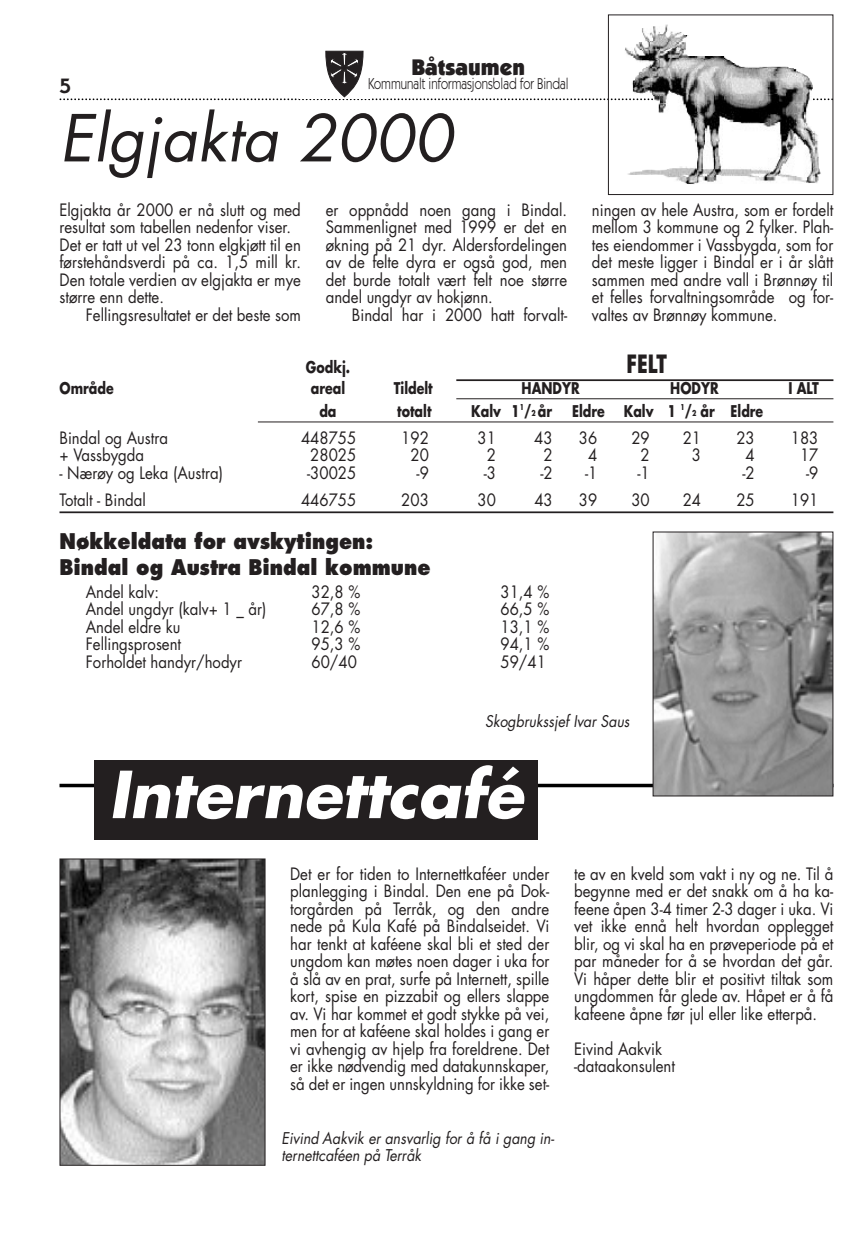
<style>
.page{position:relative;width:868px;height:1239px;background:#fff}
.page>*{position:absolute;margin:0;border:0;box-sizing:border-box;transform-origin:0 0}
.t1{font:italic 700 63px "Futura";color:#fff}
.t2{font:italic 63px "Futura";color:#231f20}
.t3{font:700 24.5px "Futura";color:#231f20;scale:.8 1}
.t4{font:900 22.75px "Itc Kabel";color:#231f20}
.t5{font:800 21px/26.8px "Futura";color:#231f20;scale:.9 1}
.t6{font:600 21px "Itc Kabel";color:#231f20}
.t7{font:16.62px/17.5px "Futura";color:#231f20;text-align:justify;scale:.9 1}
.t8{font:italic 15.75px/16.6px "Futura";color:#231f20;scale:.9 1}
.t9{font:700 15.75px "Futura";color:#231f20;scale:.8 1}
.t10{font:15.75px "Itc Kabel";color:#231f20;scale:.8 1}
.s1{font-size:7.88px}
</style>
<div class="page">
<hr style="left:60px;top:784px;width:773px;height:3px;background:#000">
<svg style="left:60px;top:51px;width:770px;height:49px"></svg>
<hr style="left:456px;top:379px;width:377px;height:2px;background:#231f20">
<hr style="left:456px;top:398px;width:377px;height:1px;background:#231f20">
<hr style="left:258px;top:422px;width:575px;height:1px;background:#231f20">
<hr style="left:60px;top:511px;width:773px;height:2px;background:#231f20">
<img style="left:625px;top:24px;width:197px;height:160px">
<div style="left:608px;top:14px;width:225px;height:181px;border:1px solid #231f20"></div>
<img style="left:655px;top:534px;width:176px;height:260px">
<div style="left:653px;top:532px;width:180px;height:264px;border:1px solid #231f20"></div>
<img style="left:62px;top:861px;width:201px;height:303px">
<div style="left:60px;top:859px;width:205px;height:307px;border:1px solid #231f20"></div>
<div style="left:94px;top:760px;width:444px;height:80px;background:#231f20"></div>
<p class="t6" style="left:60px;top:78px;width:13px">5</p>
<h3 class="t4" style="left:411px;top:59px;width:115px">Båtsaumen</h3>
<p class="t10" style="left:368px;top:78px;width:252px">Kommunalt informasjonsblad for Bindal</p>
<h1 class="t2" style="left:60px;top:109px;width:405px">Elgjakta 2000</h1>
<p class="t7" style="left:60px;top:202px;width:270px;text-align:left">Elgjakta år 2000 er nå slutt og med resultat som tabellen nedenfor viser.<br>Det er tatt ut vel 23 tonn elgkjøtt til en førstehåndsverdi på ca. 1,5 mill kr.<br>Den totale verdien av elgjakta er mye større enn dette.</p>
<p class="t7" style="left:86px;top:307px;width:241px">Fellingsresultatet er det beste som</p>
<p class="t7" style="left:326px;top:202px;width:270px">er oppnådd noen gang i Bindal.<br>Sammenlignet med 1999 er det en økning på 21 dyr. Aldersfordelingen av de felte dyra er også god, men det burde totalt vært felt noe større andel ungdyr av hokjønn.</p>
<p class="t7" style="left:352px;top:307px;width:241px">Bindal har i 2000 hatt forvalt-</p>
<p class="t7" style="left:592px;top:202px;width:270px">ningen av hele Austra, som er fordelt mellom 3 kommune og 2 fylker. Plah&shy;tes eiendommer i Vassbygda, som for det meste ligger i Bindal er i år slått sammen med andre vall i Brønnøy til et felles forvaltningsområde og for&shy;valtes av Brønnøy kommune.</p>
<p class="t9" style="left:306px;top:360px;width:57px">Godkj.</p>
<h2 class="t3" style="left:627px;top:353px;width:52px">FELT</h2>
<p class="t9" style="left:60px;top:381px;width:69px">Område</p>
<p class="t9" style="left:311px;top:381px;width:44px">areal</p>
<p class="t9" style="left:394px;top:381px;width:50px">Tildelt</p>
<p class="t9" style="left:522px;top:381px;width:74px">HANDYR</p>
<p class="t9" style="left:670px;top:381px;width:62px">HODYR</p>
<p class="t9" style="left:788px;top:381px;width:40px">I ALT</p>
<p class="t9" style="left:319px;top:403px;width:23px">da</p>
<p class="t9" style="left:397px;top:403px;width:44px">totalt</p>
<p class="t9" style="left:471px;top:403px;width:103px">Kalv 1<sup>1</sup>/<span class="s1">2</span> år</p>
<p class="t9" style="left:572px;top:403px;width:240px">Eldre Kalv 1 <sup>1</sup>/<span class="s1">2</span> år Eldre</p>
<p class="t7" style="left:60px;top:431px;width:122px">Bindal og Austra</p>
<p class="t7" style="left:301px;top:431px;width:63px">448755</p>
<p class="t7" style="left:401px;top:431px;width:32px">192</p>
<p class="t7" style="left:478px;top:431px;width:22px">31</p>
<p class="t7" style="left:534px;top:431px;width:22px">43</p>
<p class="t7" style="left:579px;top:431px;width:22px">36</p>
<p class="t7" style="left:631px;top:431px;width:22px">29</p>
<p class="t7" style="left:683px;top:431px;width:22px">21</p>
<p class="t7" style="left:736px;top:431px;width:22px">23</p>
<p class="t7" style="left:791px;top:431px;width:32px">183</p>
<p class="t7" style="left:60px;top:448px;width:95px">+ Vassbygda</p>
<p class="t7" style="left:310px;top:448px;width:53px">28025</p>
<p class="t7" style="left:410px;top:448px;width:22px">20</p>
<p class="t7" style="left:487px;top:448px;width:12px">2</p>
<p class="t7" style="left:544px;top:448px;width:12px">2</p>
<p class="t7" style="left:588px;top:448px;width:12px">4</p>
<p class="t7" style="left:641px;top:448px;width:12px">2</p>
<p class="t7" style="left:692px;top:448px;width:12px">3</p>
<p class="t7" style="left:746px;top:448px;width:12px">4</p>
<p class="t7" style="left:800px;top:448px;width:22px">17</p>
<p class="t7" style="left:60px;top:466px;width:183px">- Nærøy og Leka (Austra)</p>
<p class="t7" style="left:307px;top:466px;width:56px">-30025</p>
<p class="t7" style="left:417px;top:466px;width:15px">-9</p>
<p class="t7" style="left:484px;top:466px;width:15px">-3</p>
<p class="t7" style="left:540px;top:466px;width:15px">-2</p>
<p class="t7" style="left:585px;top:466px;width:15px">-1</p>
<p class="t7" style="left:638px;top:466px;width:15px">-1</p>
<p class="t7" style="left:742px;top:466px;width:15px">-2</p>
<p class="t7" style="left:806px;top:466px;width:15px">-9</p>
<p class="t7" style="left:60px;top:493px;width:98px">Totalt - Bindal</p>
<p class="t7" style="left:301px;top:493px;width:63px">446755</p>
<p class="t7" style="left:401px;top:493px;width:32px">203</p>
<p class="t7" style="left:478px;top:493px;width:22px">30</p>
<p class="t7" style="left:534px;top:493px;width:22px">43</p>
<p class="t7" style="left:579px;top:493px;width:22px">39</p>
<p class="t7" style="left:631px;top:493px;width:22px">30</p>
<p class="t7" style="left:683px;top:493px;width:22px">24</p>
<p class="t7" style="left:736px;top:493px;width:22px">25</p>
<p class="t7" style="left:791px;top:493px;width:32px">191</p>
<p class="t5" style="left:60px;top:529px;width:414px">Nøkkeldata for avskytingen:<br>Bindal og Austra Bindal kommune</p>
<p class="t7" style="left:86px;top:584px;width:83px">Andel kalv:</p>
<p class="t7" style="left:312px;top:584px;width:56px">32,8 %</p>
<p class="t7" style="left:501px;top:584px;width:56px">31,4 %</p>
<p class="t7" style="left:86px;top:602px;width:202px">Andel ungdyr (kalv+ 1 _ år)</p>
<p class="t7" style="left:312px;top:602px;width:56px">67,8 %</p>
<p class="t7" style="left:501px;top:602px;width:56px">66,5 %</p>
<p class="t7" style="left:86px;top:619px;width:107px">Andel eldre ku</p>
<p class="t7" style="left:312px;top:619px;width:56px">12,6 %</p>
<p class="t7" style="left:501px;top:619px;width:56px">13,1 %</p>
<p class="t7" style="left:86px;top:637px;width:108px">Fellingsprosent</p>
<p class="t7" style="left:312px;top:637px;width:56px">95,3 %</p>
<p class="t7" style="left:501px;top:637px;width:56px">94,1 %</p>
<p class="t7" style="left:86px;top:654px;width:175px">Forholdet handyr/hodyr</p>
<p class="t7" style="left:312px;top:654px;width:52px">60/40</p>
<p class="t7" style="left:501px;top:654px;width:52px">59/41</p>
<p class="t8" style="left:485px;top:715px;width:165px">Skogbrukssjef Ivar Saus</p>
<h1 class="t1" style="left:109px;top:766px;width:427px">Internettcafé</h1>
<p class="t7" style="left:290px;top:866px;width:290px">Det er for tiden to Internettkaféer under planlegging i Bindal. Den ene på Dok&shy;torgården på Terråk, og den andre nede på Kula Kafé på Bindalseidet. Vi har tenkt at kaféene skal bli et sted der ungdom kan møtes noen dager i uka for å slå av en prat, surfe på Internett, spille kort, spise en pizzabit og ellers slappe av. Vi har kommet et godt stykke på vei, men for at kaféene skal holdes i gang er vi avhengig av hjelp fra foreldrene. Det er ikke nødvendig med datakunnskaper, så det er ingen unnskyldning for ikke set-</p>
<p class="t7" style="left:574px;top:866px;width:290px">te av en kveld som vakt i ny og ne. Til å begynne med er det snakk om å ha ka&shy;feene åpen 3-4 timer 2-3 dager i uka. Vi vet ikke ennå helt hvordan opplegget blir, og vi skal ha en prøveperiode på et par måneder for å se hvordan det går.<br>Vi håper dette blir et positivt tiltak som ungdommen får glede av. Håpet er å få kafeene åpne før jul eller like etterpå.</p>
<p class="t7" style="left:574px;top:1041px;width:114px">Eivind Aakvik -dataakonsulent</p>
<p class="t8" style="left:282px;top:1131px;width:307px">Eivind Aakvik er ansvarlig for å få i gang in&shy;ternettcaféen på Terråk</p>
</div>
